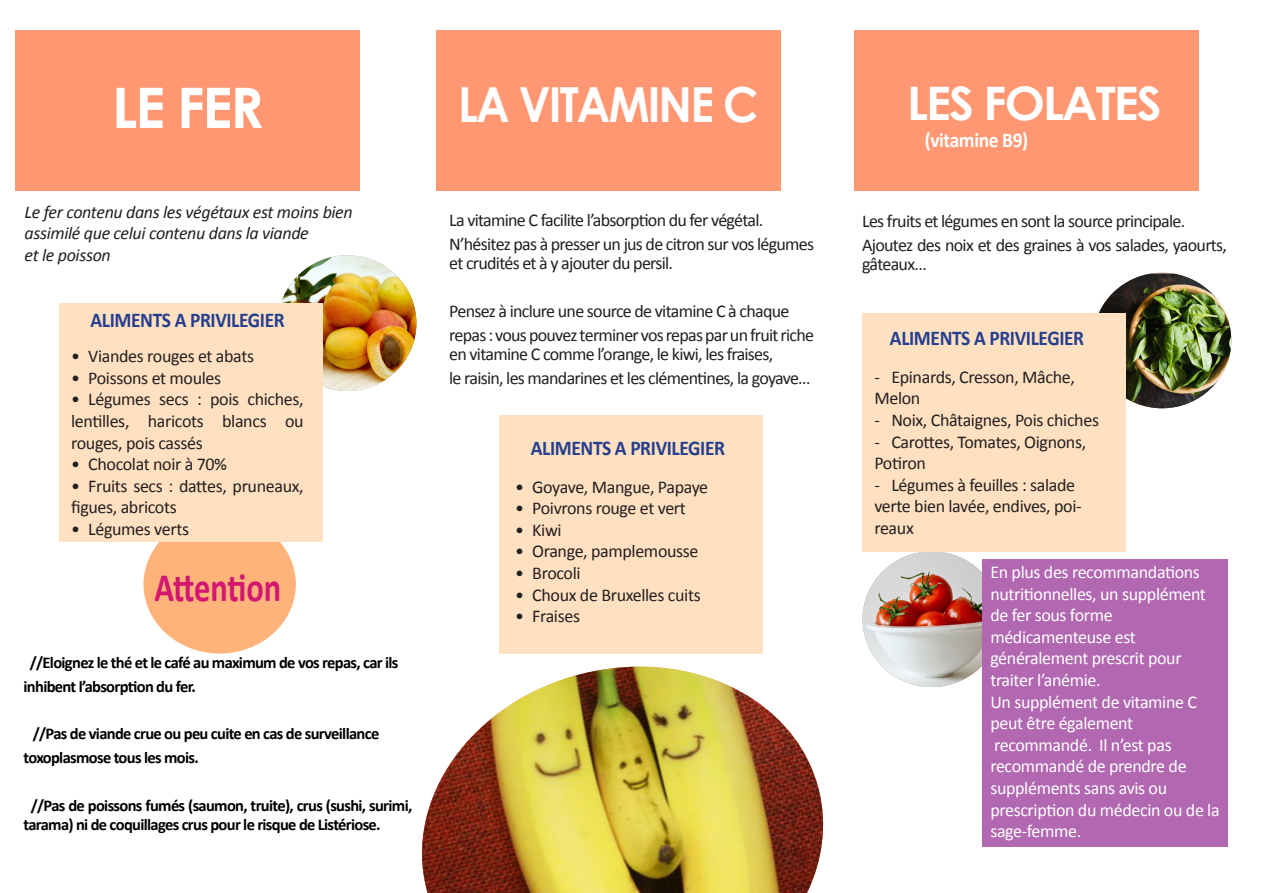
<style>
.page{position:relative;width:1263px;height:893px;background:#fff}
.page>*{position:absolute;margin:0;border:0;box-sizing:border-box;transform-origin:0 0}
.t1{font:700 55.95px "Century Gothic";color:#fff;scale:1.04 1}
.t2{font:700 48.3px "Century Gothic";letter-spacing:-.04em;color:#fff;scale:.94 1}
.t3{font:700 46.2px "Century Gothic";letter-spacing:-.04em;color:#fff;scale:1.04 1}
.t4{font:700 40.5px "Calibri";letter-spacing:-.005em;color:#d31770;scale:.8 1}
.t5{font:700 21px "Calibri";letter-spacing:-.02em;color:#253f8e;scale:.92 1}
.t6{font:700 21px "Calibri";letter-spacing:-.02em;color:#fff;scale:.92 1}
.t7{font:18px/19.5px "Calibri";letter-spacing:-.04em;color:#231f20}
.t8{font:18px/21.6px "Calibri";letter-spacing:-.02em;color:#231f20}
.t9{font:18px/21.6px "Calibri";letter-spacing:-.02em;color:#fff}
.t10{font:italic 18px "Calibri";letter-spacing:-.02em;color:#231f20}
.t11{font:700 16.5px/19.5px "Calibri";letter-spacing:-.04em;color:#000}
</style>
<div class="page">
<img style="left:1099px;top:274px;width:132px;height:134px">
<img style="left:862px;top:551px;width:139px;height:136px">
<img style="left:281px;top:255px;width:135px;height:136px">
<div style="left:144px;top:515px;width:152px;height:138px;background:#ffb37a;border-radius:50%"></div>
<img style="left:422px;top:667px;width:402px;height:226px">
<div style="left:16px;top:30px;width:344px;height:160px;background:#ff9773"></div>
<div style="left:436px;top:30px;width:344px;height:160px;background:#ff9773"></div>
<div style="left:854px;top:30px;width:344px;height:160px;background:#ff9773"></div>
<div style="left:59px;top:303px;width:263px;height:239px;background:#ffe0c1"></div>
<div style="left:500px;top:415px;width:263px;height:238px;background:#ffe0c1"></div>
<div style="left:862px;top:313px;width:264px;height:238px;background:#ffe0c1"></div>
<div style="left:982px;top:559px;width:245px;height:287px;background:#b168b1"></div>
<p class="t1" style="left:112px;top:65px;width:148px">LE FER</p>
<p class="t2" style="left:458px;top:68px;width:321px">LA VITAMINE C</p>
<p class="t3" style="left:907px;top:68px;width:246px">LES FOLATES</p>
<p class="t10" style="left:25px;top:199px;width:330px">Le fer contenu dans les végétaux est moins bien</p>
<p class="t10" style="left:25px;top:221px;width:286px">assimilé que celui contenu dans la viande</p>
<p class="t10" style="left:25px;top:242px;width:88px">et le poisson</p>
<p class="t5" style="left:91px;top:307px;width:213px">ALIMENTS A PRIVILEGIER</p>
<p class="t8" style="left:71px;top:345px;width:184px">• Viandes rouges et abats</p>
<p class="t8" style="left:71px;top:367px;width:151px">• Poissons et moules</p>
<p class="t7" style="left:71px;top:389px;width:234px;line-height:21.6px;text-align:justify">• Légumes secs : pois chiches, lentilles, haricots blancs ou rouges, pois cassés</p>
<p class="t8" style="left:71px;top:453px;width:157px">• Chocolat noir à 70%</p>
<p class="t8" style="left:71px;top:475px;width:234px">• Fruits secs : dattes, pruneaux, figues, abricots</p>
<p class="t8" style="left:71px;top:518px;width:119px">• Légumes verts</p>
<p class="t4" style="left:155px;top:561px;width:160px">Attention</p>
<p class="t11" style="left:30px;top:653px;width:370px">//Eloignez le thé et le café au maximum de vos repas, car ils</p>
<p class="t11" style="left:24px;top:677px;width:174px">inhibent l’absorption du fer.</p>
<p class="t11" style="left:33px;top:724px;width:348px">//Pas de viande crue ou peu cuite en cas de surveillance</p>
<p class="t11" style="left:24px;top:748px;width:177px">toxoplasmose tous les mois.</p>
<p class="t11" style="left:24px;top:795px;width:390px;text-indent:7px">//Pas de poissons fumés (saumon, truite), crus (sushi, surimi, tarama) ni de coquillages crus pour le risque de Listériose.</p>
<p class="t7" style="left:449px;top:211px;width:315px">La vitamine C facilite l’absorption du fer végétal.</p>
<p class="t7" style="left:449px;top:234px;width:366px">N’hésitez pas à presser un jus de citron sur vos légumes et crudités et à y ajouter du persil.</p>
<p class="t7" style="left:449px;top:301px;width:342px">Pensez à inclure une source de vitamine C à chaque</p>
<p class="t7" style="left:449px;top:325px;width:366px">repas:vouspouvezterminervosrepasparunfruitriche en vitamine C comme l’orange, le kiwi, les fraises,</p>
<p class="t7" style="left:449px;top:368px;width:363px">le raisin, les mandarines et les clémentines, la goyave…</p>
<p class="t5" style="left:531px;top:434px;width:213px">ALIMENTS A PRIVILEGIER</p>
<p class="t8" style="left:515px;top:476px;width:194px">• Goyave, Mangue, Papaye</p>
<p class="t8" style="left:515px;top:498px;width:172px">• Poivrons rouge et vert</p>
<p class="t7" style="left:515px;top:520px;width:48px">• Kiwi</p>
<p class="t8" style="left:515px;top:541px;width:185px">• Orange, pamplemousse</p>
<p class="t8" style="left:515px;top:562px;width:67px">• Brocoli</p>
<p class="t8" style="left:515px;top:584px;width:187px">• Choux de Bruxelles cuits</p>
<p class="t8" style="left:515px;top:606px;width:66px">• Fraises</p>
<p class="t6" style="left:925px;top:127px;width:114px">(vitamine B9)</p>
<p class="t7" style="left:862px;top:211px;width:325px">Les fruits et légumes en sont la source principale.</p>
<p class="t7" style="left:862px;top:235px;width:366px">Ajoutez des noix et des graines à vos salades, yaourts, gâteaux…</p>
<p class="t5" style="left:890px;top:324px;width:213px">ALIMENTS A PRIVILEGIER</p>
<p class="t8" style="left:874px;top:366px;width:202px">- Epinards, Cresson, Mâche,<br>Melon</p>
<p class="t8" style="left:874px;top:409px;width:226px">- Noix, Châtaignes, Pois chiches</p>
<p class="t8" style="left:874px;top:431px;width:213px">- Carottes, Tomates, Oignons,<br>Potiron</p>
<p class="t8" style="left:874px;top:474px;width:209px">- Légumes à feuilles : salade verte bien lavée, endives, poi&shy;reaux</p>
<p class="t9" style="left:990px;top:561px;width:217px">En plus des recommandations nutritionnelles, un supplément de fer sous forme</p>
<p class="t9" style="left:990px;top:626px;width:147px">médicamenteuse est</p>
<p class="t9" style="left:990px;top:648px;width:193px">généralement prescrit pour</p>
<p class="t9" style="left:990px;top:669px;width:112px">traiter l’anémie.</p>
<p class="t9" style="left:990px;top:691px;width:208px">Un supplément de vitamine C peut être également</p>
<p class="t9" style="left:990px;top:734px;width:198px">recommandé. Il n’est pas recommandé de prendre de suppléments sans avis ou</p>
<p class="t9" style="left:990px;top:799px;width:231px">prescription du médecin ou de la sage-femme.</p>
</div>
